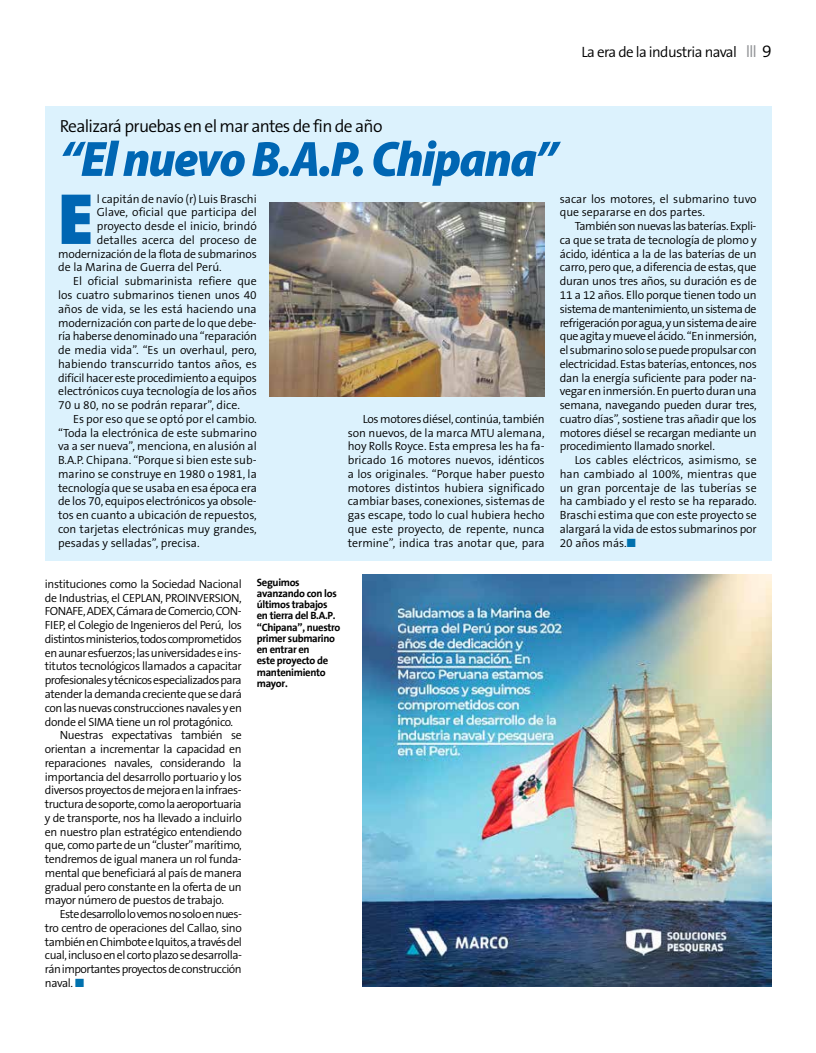
<style>
.page{position:relative;width:816px;height:1053px;background:#fff}
.page>*{position:absolute;margin:0;border:0;box-sizing:border-box;transform-origin:0 0}
.t1{font:900 73px "The Sans B9";color:#0066b3}
.t2{font:italic 900 semi-condensed 50px "Myriad Pro";letter-spacing:-.03em;color:#0066b3}
.t3{font:300 17.5px "The Sans B4";letter-spacing:-.04em;color:#000}
.t4{font:300 15px "The Sans B4";letter-spacing:-.04em;color:#000}
.t5{font:300 11.88px/13.8px "The Sans B4";letter-spacing:-.03em;color:#000;text-align:justify}
.t6{font:300 11.88px/13.8px "The Sans B4";color:#000}
.t7{font:300 11.88px "The Sans B4";letter-spacing:-.05em;color:#000}
.t8{font:300 11.88px "The Sans B4";letter-spacing:-.005em;color:#000}
.t9{font:300 11.88px "The Sans B4";letter-spacing:-.01em;color:#000}
.t10{font:700 10.62px/11.2px "The Sans";letter-spacing:-.03em;color:#000}
.s1{font-size:17.5px;color:#939598}
.s2{font-size:17.5px}
.s3{color:#0071ae}
</style>
<div class="page">
<div style="left:45px;top:106px;width:726px;height:454px;background:#dcf2fd"></div>
<img style="left:269px;top:203px;width:275px;height:193px">
<img style="left:363px;top:574px;width:408px;height:412px">
<p class="t4" style="left:581px;top:44px;width:192px">La era de la industria naval <span class="s1">III</span> <span class="s2">9</span></p>
<h3 class="t3" style="left:60px;top:117px;width:324px">Realizará pruebas en el mar antes de fin de año</h3>
<h2 class="t2" style="left:60px;top:126px;width:499px">“El nuevo B.A.P. Chipana”</h2>
<h1 class="t1" style="left:58px;top:180px;width:37px">E</h1>
<p class="t9" style="left:97px;top:192px;width:161px">l capitán de navío (r) Luis Braschi</p>
<p class="t6" style="left:97px;top:206px;width:161px">Glave, oficial que participa del</p>
<p class="t6" style="left:97px;top:220px;width:161px">proyecto desde el inicio, brindó</p>
<p class="t6" style="left:97px;top:233px;width:161px">detalles acerca del proceso de</p>
<p class="t5" style="left:58px;top:247px;width:200px">modernización de la flota de submarinos</p>
<p class="t6" style="left:58px;top:261px;width:165px">de la Marina de Guerra del Perú.</p>
<p class="t6" style="left:73px;top:275px;width:185px">El oficial submarinista refiere que</p>
<p class="t6" style="left:58px;top:288px;width:200px">los cuatro submarinos tienen unos 40</p>
<p class="t6" style="left:58px;top:302px;width:200px">años de vida, se les está haciendo una</p>
<p class="t5" style="left:58px;top:316px;width:200px">modernización con parte de lo que debe-</p>
<p class="t5" style="left:58px;top:330px;width:200px">ría haberse denominado una “reparación</p>
<p class="t6" style="left:58px;top:343px;width:200px">de media vida”. “Es un overhaul, pero,</p>
<p class="t6" style="left:58px;top:357px;width:200px">habiendo transcurrido tantos años, es</p>
<p class="t5" style="left:58px;top:371px;width:200px">difícil hacer este procedimiento a equipos</p>
<p class="t8" style="left:58px;top:385px;width:200px">electrónicos cuya tecnología de los años</p>
<p class="t6" style="left:58px;top:398px;width:183px">70 u 80, no se podrán reparar”, dice.</p>
<p class="t6" style="left:73px;top:412px;width:185px">Es por eso que se optó por el cambio.</p>
<p class="t6" style="left:58px;top:426px;width:200px">“Toda la electrónica de este submarino</p>
<p class="t6" style="left:58px;top:440px;width:200px">va a ser nueva”, menciona, en alusión al</p>
<p class="t6" style="left:58px;top:453px;width:200px">B.A.P. Chipana. “Porque si bien este sub-</p>
<p class="t6" style="left:58px;top:467px;width:200px">marino se construye en 1980 o 1981, la</p>
<p class="t5" style="left:58px;top:481px;width:200px">tecnología que se usaba en esa época era</p>
<p class="t5" style="left:58px;top:495px;width:200px">de los 70, equipos electrónicos ya obsole-</p>
<p class="t6" style="left:58px;top:508px;width:200px">tos en cuanto a ubicación de repuestos,</p>
<p class="t6" style="left:58px;top:522px;width:200px">con tarjetas electrónicas muy grandes,</p>
<p class="t6" style="left:58px;top:536px;width:143px">pesadas y selladas”, precisa.</p>
<p class="t5" style="left:348px;top:412px;width:198px;text-indent:15px">Los motores diésel, continúa, también son nuevos, de la marca MTU alemana, hoy Rolls Royce. Esta empresa les ha fa&shy;bricado 16 motores nuevos, idénticos a los originales. “Porque haber puesto motores distintos hubiera significado cambiar bases, conexiones, sistemas de gas escape, todo lo cual hubiera hecho que este proyecto, de repente, nunca termine”, indica tras anotar que, para</p>
<p class="t5" style="left:45px;top:577px;width:198px">instituciones como la Sociedad Nacional</p>
<p class="t5" style="left:45px;top:591px;width:198px">de Industrias, el CEPLAN, PROINVERSION,</p>
<p class="t5" style="left:45px;top:605px;width:198px">FONAFE, ADEX, Cámara de Comercio, CON-</p>
<p class="t5" style="left:45px;top:618px;width:198px">FIEP, el Colegio de Ingenieros del Perú, los</p>
<p class="t7" style="left:45px;top:632px;width:198px">distintos ministerios, todos comprometidos</p>
<p class="t5" style="left:45px;top:646px;width:198px">en aunar esfuerzos; las universidades e ins-</p>
<p class="t5" style="left:45px;top:660px;width:198px">titutos tecnológicos llamados a capacitar</p>
<p class="t7" style="left:45px;top:674px;width:198px">profesionales y técnicos especializados para</p>
<p class="t5" style="left:45px;top:687px;width:198px">atender la demanda creciente que se dará</p>
<p class="t5" style="left:45px;top:701px;width:198px">con las nuevas construcciones navales y en</p>
<p class="t5" style="left:45px;top:715px;width:190px">donde el SIMA tiene un rol protagónico.</p>
<p class="t5" style="left:60px;top:728px;width:183px">Nuestras expectativas también se</p>
<p class="t5" style="left:45px;top:742px;width:198px">orientan a incrementar la capacidad en</p>
<p class="t5" style="left:45px;top:756px;width:198px">reparaciones navales, considerando la</p>
<p class="t5" style="left:45px;top:770px;width:198px">importancia del desarrollo portuario y los</p>
<p class="t5" style="left:45px;top:783px;width:198px">diversos proyectos de mejora en la infraes-</p>
<p class="t5" style="left:45px;top:797px;width:198px">tructura de soporte, como la aeroportuaria</p>
<p class="t5" style="left:45px;top:811px;width:198px">y de transporte, nos ha llevado a incluirlo</p>
<p class="t5" style="left:45px;top:825px;width:198px">en nuestro plan estratégico entendiendo</p>
<p class="t5" style="left:45px;top:838px;width:198px">que, como parte de un “cluster” marítimo,</p>
<p class="t5" style="left:45px;top:852px;width:198px">tendremos de igual manera un rol funda-</p>
<p class="t5" style="left:45px;top:866px;width:198px">mental que beneficiará al país de manera</p>
<p class="t5" style="left:45px;top:880px;width:198px">gradual pero constante en la oferta de un</p>
<p class="t5" style="left:45px;top:893px;width:180px">mayor número de puestos de trabajo.</p>
<p class="t7" style="left:60px;top:907px;width:183px">Este desarrollo lo vemos no solo en nues-</p>
<p class="t5" style="left:45px;top:921px;width:198px">tro centro de operaciones del Callao, sino</p>
<p class="t5" style="left:45px;top:935px;width:198px">también en Chimbote e Iquitos, a través del</p>
<p class="t5" style="left:45px;top:948px;width:198px">cual, incluso en el corto plazo se desarrolla-</p>
<p class="t5" style="left:45px;top:962px;width:198px">rán importantes proyectos de construcción</p>
<p class="t5" style="left:45px;top:976px;width:41px">naval. <span class="s3">■</span></p>
<p class="t10" style="left:257px;top:577px;width:85px">Seguimos avanzando con los últimos trabajos en tierra del B.A.P. “Chipana”, nuestro primer submarino en entrar en<br>este proyecto de mantenimiento mayor.</p>
<p class="t6" style="left:559px;top:192px;width:198px">sacar los motores, el submarino tuvo que separarse en dos partes.</p>
<p class="t5" style="left:559px;top:220px;width:198px;text-indent:15px">También son nuevas las baterías. Expli&shy;ca que se trata de tecnología de plomo y ácido, idéntica a la de las baterías de un carro, pero que, a diferencia de estas, que duran unos tres años, su duración es de 11 a 12 años. Ello porque tienen todo un sistema de mantenimiento, un sistema de refrigeración por agua, y un sistema de aire que agita y mueve el ácido. “En inmersión, el submarino solo se puede propulsar con electricidad. Estas baterías, entonces, nos dan la energía suficiente para poder na&shy;vegar en inmersión. En puerto duran una semana, navegando pueden durar tres, cuatro días”, sostiene tras añadir que los motores diésel se recargan mediante un procedimiento llamado snorkel.</p>
<p class="t5" style="left:559px;top:453px;width:198px;text-indent:15px">Los cables eléctricos, asimismo, se han cambiado al 100%, mientras que un gran porcentaje de las tuberías se ha cambiado y el resto se ha reparado.<br>Braschi estima que con este proyecto se alargará la vida de estos submarinos por 20 años más.<span class="s3">■</span></p>
</div>
